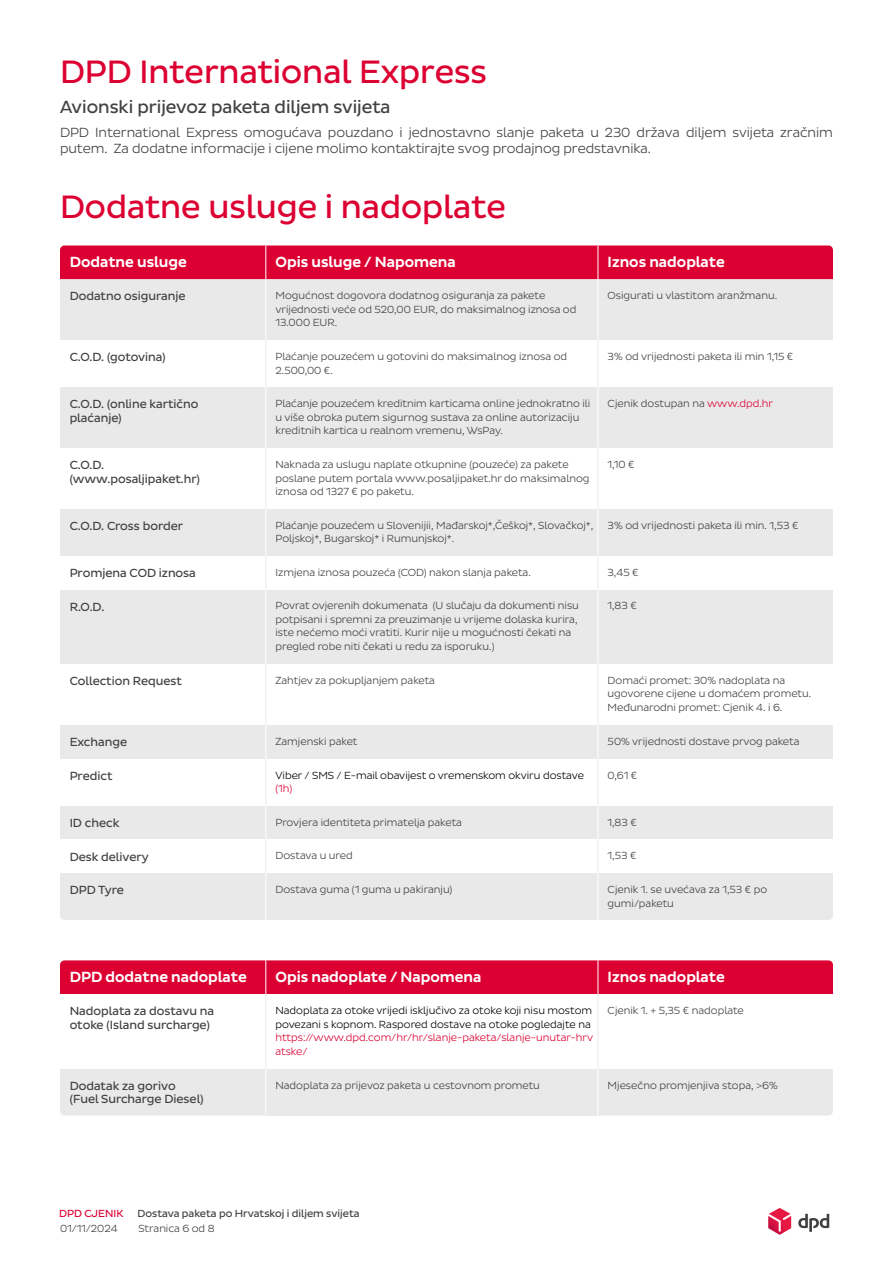
<style>
.page{position:relative;width:893px;height:1263px;background:#fff}
.page>*{position:absolute;margin:0;border:0;box-sizing:border-box;transform-origin:0 0}
.t1{font:33px "Pluto Sans DPD Regular";color:#dc0032}
.t2{font:18px "Pluto Sans DPD Regular";color:#414042}
.t3{font:15px "Pluto Sans DPD Medium";color:#fff}
.t4{font:13.5px/16.2px "Pluto Sans DPD Light";letter-spacing:-.005em;color:#414042}
.t5{font:12px/13.5px "Pluto Sans DPD Regular";color:#414042}
.t6{font:10.5px/13.5px "Pluto Sans DPD Light";color:#414042}
.t7{font:10.5px/13.5px "Pluto Sans DPD Light";color:#000}
.t8{font:10.5px/13.5px "Pluto Sans DPD Light";color:#dc0032}
.t9{font:10.5px "Pluto Sans DPD Regular";color:#414042}
.t10{font:10.5px "Pluto Sans DPD Regular";color:#dc0032}
.s1{color:#dc0032}
</style>
<div class="page">
<div style="left:60px;top:279px;width:206px;height:61px;background:#e9e9ea"></div>
<div style="left:266px;top:279px;width:332px;height:61px;background:#e9e9ea"></div>
<div style="left:598px;top:279px;width:235px;height:61px;background:#e9e9ea"></div>
<div style="left:60px;top:387px;width:206px;height:61px;background:#e9e9ea"></div>
<div style="left:266px;top:387px;width:332px;height:61px;background:#e9e9ea"></div>
<div style="left:598px;top:387px;width:235px;height:61px;background:#e9e9ea"></div>
<div style="left:60px;top:245px;width:773px;height:34px;background:#dc0032"></div>
<hr style="left:266px;top:279px;width:1px;height:61px;background:#fff">
<hr style="left:598px;top:279px;width:1px;height:61px;background:#fff">
<hr style="left:266px;top:387px;width:1px;height:61px;background:#fff">
<hr style="left:598px;top:387px;width:1px;height:61px;background:#fff">
<hr style="left:266px;top:340px;width:1px;height:47px;background:#e9e9ea">
<hr style="left:598px;top:340px;width:1px;height:47px;background:#e9e9ea">
<hr style="left:266px;top:448px;width:1px;height:61px;background:#e9e9ea">
<hr style="left:598px;top:448px;width:1px;height:61px;background:#e9e9ea">
<div style="left:60px;top:509px;width:206px;height:47px;background:#e9e9ea"></div>
<div style="left:266px;top:509px;width:332px;height:47px;background:#e9e9ea"></div>
<div style="left:598px;top:509px;width:235px;height:47px;background:#e9e9ea"></div>
<hr style="left:266px;top:509px;width:1px;height:47px;background:#fff">
<hr style="left:598px;top:509px;width:1px;height:47px;background:#fff">
<div style="left:60px;top:725px;width:206px;height:34px;background:#e9e9ea"></div>
<div style="left:266px;top:725px;width:332px;height:34px;background:#e9e9ea"></div>
<div style="left:598px;top:725px;width:235px;height:34px;background:#e9e9ea"></div>
<div style="left:60px;top:806px;width:206px;height:33px;background:#e9e9ea"></div>
<div style="left:266px;top:806px;width:332px;height:33px;background:#e9e9ea"></div>
<div style="left:598px;top:806px;width:235px;height:33px;background:#e9e9ea"></div>
<div style="left:60px;top:873px;width:205px;height:47px;background:#e9e9ea"></div>
<div style="left:266px;top:873px;width:332px;height:47px;background:#e9e9ea"></div>
<div style="left:599px;top:873px;width:234px;height:47px;background:#e9e9ea"></div>
<div style="left:60px;top:589px;width:206px;height:75px;background:#e9e9ea"></div>
<div style="left:266px;top:589px;width:332px;height:75px;background:#e9e9ea"></div>
<div style="left:598px;top:589px;width:235px;height:75px;background:#e9e9ea"></div>
<hr style="left:266px;top:759px;width:1px;height:47px;background:#e9e9ea">
<hr style="left:598px;top:759px;width:1px;height:47px;background:#e9e9ea">
<hr style="left:266px;top:556px;width:1px;height:33px;background:#e9e9ea">
<hr style="left:598px;top:556px;width:1px;height:33px;background:#e9e9ea">
<hr style="left:266px;top:839px;width:1px;height:34px;background:#e9e9ea">
<hr style="left:598px;top:839px;width:1px;height:34px;background:#e9e9ea">
<hr style="left:266px;top:664px;width:1px;height:61px;background:#e9e9ea">
<hr style="left:598px;top:664px;width:1px;height:61px;background:#e9e9ea">
<hr style="left:266px;top:725px;width:1px;height:34px;background:#fff">
<hr style="left:598px;top:725px;width:1px;height:34px;background:#fff">
<hr style="left:266px;top:806px;width:1px;height:33px;background:#fff">
<hr style="left:598px;top:806px;width:1px;height:33px;background:#fff">
<hr style="left:266px;top:873px;width:1px;height:47px;background:#fff">
<hr style="left:266px;top:589px;width:1px;height:75px;background:#fff">
<hr style="left:598px;top:589px;width:1px;height:75px;background:#fff">
<hr style="left:598px;top:245px;width:1px;height:34px;background:#fff">
<hr style="left:266px;top:245px;width:1px;height:34px;background:#fff">
<div style="left:60px;top:1069px;width:205px;height:46px;background:#e9e9ea"></div>
<div style="left:266px;top:1068px;width:332px;height:47px;background:#e9e9ea"></div>
<div style="left:599px;top:1069px;width:234px;height:46px;background:#e9e9ea"></div>
<div style="left:60px;top:960px;width:773px;height:34px;background:#dc0032"></div>
<hr style="left:266px;top:994px;width:1px;height:74px;background:#e9e9ea">
<hr style="left:598px;top:994px;width:1px;height:74px;background:#e9e9ea">
<hr style="left:266px;top:1068px;width:1px;height:47px;background:#fff">
<hr style="left:598px;top:960px;width:1px;height:34px;background:#fff">
<hr style="left:266px;top:960px;width:1px;height:34px;background:#fff">
<svg style="left:798px;top:1214px;width:31px;height:18px"></svg>
<svg style="left:768px;top:1208px;width:23px;height:27px"></svg>
<h1 class="t1" style="left:60px;top:53px;width:429px">DPD International Express</h1>
<h2 class="t2" style="left:60px;top:97px;width:332px">Avionski prijevoz paketa diljem svijeta</h2>
<p class="t4" style="left:60px;top:124px;width:774px">DPD International Express omogućava pouzdano i jednostavno slanje paketa u 230 država diljem svijeta zračnim putem. Za dodatne informacije i cijene molimo kontaktirajte svog prodajnog predstavnika.</p>
<h1 class="t1" style="left:60px;top:188px;width:447px">Dodatne usluge i nadoplate</h1>
<h3 class="t3" style="left:70px;top:253px;width:119px">Dodatne usluge</h3>
<h3 class="t3" style="left:275px;top:253px;width:182px">Opis usluge / Napomena</h3>
<h3 class="t3" style="left:608px;top:253px;width:119px">Iznos nadoplate</h3>
<p class="t5" style="left:70px;top:290px;width:117px">Dodatno osiguranje</p>
<p class="t5" style="left:70px;top:350px;width:98px">C.O.D. (gotovina)</p>
<p class="t6" style="left:275px;top:289px;width:302px">Mogućnost dogovora dodatnog osiguranja za pakete vrijednosti veće od 520,00 EUR, do maksimalnog iznosa od<br>13.000 EUR.</p>
<p class="t6" style="left:275px;top:350px;width:293px">Plaćanje pouzećem u gotovini do maksimalnog iznosa od<br>2.500,00 €.</p>
<p class="t6" style="left:608px;top:289px;width:171px">Osigurati u vlastitom aranžmanu.</p>
<p class="t6" style="left:608px;top:350px;width:187px">3% od vrijednosti paketa ili min 1,15 €</p>
<p class="t5" style="left:70px;top:397px;width:130px">C.O.D. (online kartično plaćanje)</p>
<p class="t6" style="left:275px;top:397px;width:316px">Plaćanje pouzećem kreditnim karticama online jednokratno ili u više obroka putem sigurnog sustava za online autorizaciju kreditnih kartica u realnom vremenu, WsPay.</p>
<p class="t6" style="left:608px;top:397px;width:167px">Cjenik dostupan na <span class="s1">www.dpd.hr</span></p>
<p class="t5" style="left:70px;top:458px;width:132px">C.O.D. (www.posaljipaket.hr)</p>
<p class="t6" style="left:608px;top:458px;width:28px">1,10 €</p>
<p class="t5" style="left:70px;top:519px;width:115px">C.O.D. Cross border</p>
<p class="t6" style="left:275px;top:519px;width:319px">Plaćanje pouzećem u Slovenijii, Mađarskoj*,Češkoj*, Slovačkoj*,<br>Poljskoj*, Bugarskoj* i Rumunjskoj*.</p>
<p class="t6" style="left:608px;top:519px;width:192px">3% od vrijednosti paketa ili min. 1,53 €</p>
<p class="t6" style="left:275px;top:458px;width:316px">Naknada za uslugu naplate otkupnine (pouzeće) za pakete poslane putem portala www.posaljipaket.hr do maksimalnog iznosa od 1327 € po paketu.</p>
<p class="t5" style="left:70px;top:566px;width:128px">Promjena COD iznosa</p>
<p class="t6" style="left:275px;top:566px;width:257px">Izmjena iznosa pouzeća (COD) nakon slanja paketa.</p>
<p class="t6" style="left:608px;top:566px;width:33px">3,45 €</p>
<p class="t5" style="left:70px;top:600px;width:36px">R.O.D.</p>
<p class="t6" style="left:275px;top:599px;width:305px">Povrat ovjerenih dokumenata (U slučaju da dokumenti nisu potpisani i spremni za preuzimanje u vrijeme dolaska kurira, iste nećemo moći vratiti. Kurir nije u mogućnosti čekati na pregled robe niti čekati u redu za isporuku.)</p>
<p class="t6" style="left:608px;top:599px;width:31px">1,83 €</p>
<p class="t5" style="left:70px;top:674px;width:114px">Collection Request</p>
<p class="t6" style="left:275px;top:674px;width:161px">Zahtjev za pokupljanjem paketa</p>
<p class="t6" style="left:608px;top:674px;width:205px">Domaći promet: 30% nadoplata na ugovorene cijene u domaćem prometu.<br>Međunarodni promet: Cjenik 4. i 6.</p>
<p class="t5" style="left:70px;top:735px;width:59px">Exchange</p>
<p class="t6" style="left:275px;top:735px;width:83px">Zamjenski paket</p>
<p class="t6" style="left:608px;top:735px;width:193px">50% vrijednosti dostave prvog paketa</p>
<p class="t5" style="left:70px;top:769px;width:44px">Predict</p>
<p class="t7" style="left:275px;top:769px;width:310px">Viber / SMS / E-mail obavijest o vremenskom okviru dostave</p>
<p class="t8" style="left:275px;top:782px;width:18px">(1h)</p>
<p class="t6" style="left:608px;top:769px;width:31px">0,61 €</p>
<p class="t5" style="left:70px;top:816px;width:51px">ID check</p>
<p class="t6" style="left:275px;top:816px;width:188px">Provjera identiteta primatelja paketa</p>
<p class="t6" style="left:608px;top:816px;width:31px">1,83 €</p>
<p class="t5" style="left:70px;top:850px;width:81px">Desk delivery</p>
<p class="t6" style="left:275px;top:849px;width:79px">Dostava u ured</p>
<p class="t6" style="left:608px;top:849px;width:30px">1,53 €</p>
<p class="t5" style="left:70px;top:883px;width:56px">DPD Tyre</p>
<p class="t6" style="left:275px;top:883px;width:178px">Dostava guma (1 guma u pakiranju)</p>
<p class="t6" style="left:608px;top:883px;width:161px">Cjenik 1. se uvećava za 1,53 € po gumi/paketu</p>
<h3 class="t3" style="left:70px;top:968px;width:179px">DPD dodatne nadoplate</h3>
<h3 class="t3" style="left:275px;top:968px;width:207px">Opis nadoplate / Napomena</h3>
<h3 class="t3" style="left:608px;top:968px;width:119px">Iznos nadoplate</h3>
<p class="t5" style="left:70px;top:1004px;width:146px">Nadoplata za dostavu na otoke (Island surcharge)</p>
<p class="t5" style="left:70px;top:1079px;width:136px">Dodatak za gorivo (Fuel Surcharge Diesel)</p>
<p class="t7" style="left:275px;top:1004px;width:318px">Nadoplata za otoke vrijedi isključivo za otoke koji nisu mostom povezani s kopnom. Raspored dostave na otoke pogledajte na</p>
<p class="t8" style="left:275px;top:1031px;width:319px">https://www.dpd.com/hr/hr/slanje-paketa/slanje-unutar-hrv atske/</p>
<p class="t6" style="left:275px;top:1078px;width:266px">Nadoplata za prijevoz paketa u cestovnom prometu</p>
<p class="t6" style="left:608px;top:1004px;width:138px">Cjenik 1. + 5,35 € nadoplate</p>
<p class="t6" style="left:608px;top:1078px;width:172px">Mjesečno promjenjiva stopa, &gt;6%</p>
<p class="t10" style="left:59px;top:1208px;width:66px">DPD CJENIK</p>
<p class="t6" style="left:60px;top:1221px;width:59px">01/11/2024</p>
<p class="t9" style="left:137px;top:1208px;width:224px">Dostava paketa po Hrvatskoj i diljem svijeta</p>
<p class="t6" style="left:138px;top:1221px;width:78px">Stranica 6 od 8</p>
</div>
